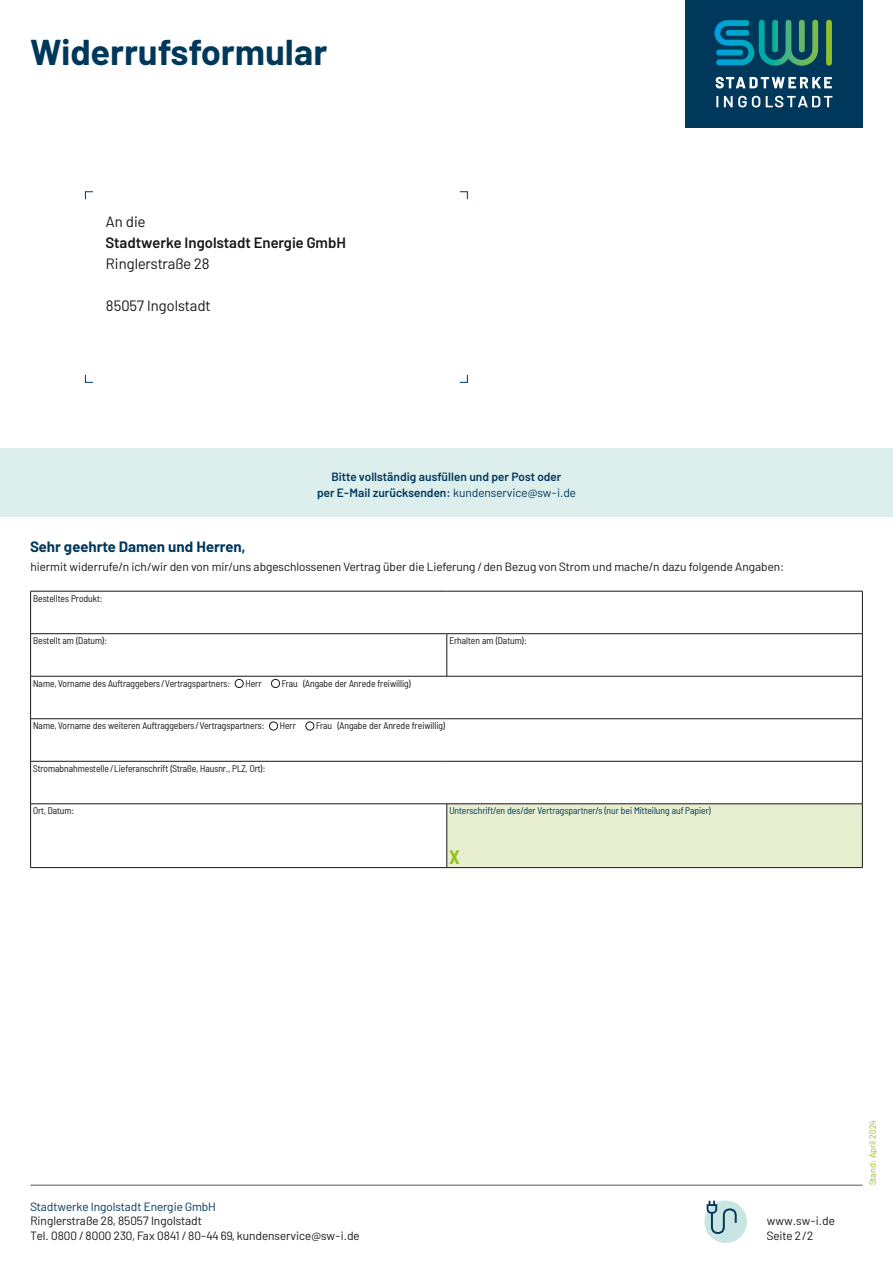
<style>
.page{position:relative;width:893px;height:1263px;background:#fff}
.page>*{position:absolute;margin:0;border:0;box-sizing:border-box;transform-origin:0 0}
.swi20-Titel_h1_Titel{font:700 36px "Barlow";color:#00385c}
.swi20-Vertrag_Unterschrift_X{font:700 semi-condensed 19.5px "Barlow";color:#94c11a}
.swi20-Text_p_Fliesstext_Abstand0{font:15px "Barlow";color:#181716}
.swi20-Text_p_Fliesstext_Abstand0-2{font:600 15px "Barlow";color:#181716}
.p_Vertragsziffer{font:700 15px "Barlow";color:#00385c}
.swi20-Text_p_Fliesstext{font:12px "Barlow";color:#181716}
.swi20-Fuss_p_Adresse{font:12px/14.2px "Barlow";color:#181716}
.swi20-Hinweis_zentriert{font:600 12px/15.8px "Barlow";color:#00385c;text-align:center}
.swi20-Fuss_p_Adresse-2{font:12px "Barlow";color:#00385c}
.swi20-Vertrag_p_Feldbeschriftung{font:semi-condensed 9.75px "Barlow";color:#181716}
.swi20-Vertrag_p_Feldbeschriftung-2{font:semi-condensed 9.75px "Barlow";color:#00385c}
.t1{font:9px "Barlow";color:#94c11a}
.s1{font-weight:400}
</style>
<div class="page">
<hr style="left:30px;top:1185px;width:833px;height:1px;background:#565655">
<div style="left:685px;top:0;width:178px;height:128px;background:#00385c"></div>
<svg style="left:714px;top:20px;width:118px;height:46px"></svg>
<svg style="left:716px;top:77px;width:116px;height:11px"></svg>
<svg style="left:716px;top:96px;width:2px;height:11px"></svg>
<svg style="left:724px;top:96px;width:36px;height:11px"></svg>
<svg style="left:766px;top:96px;width:66px;height:11px"></svg>
<div style="left:704px;top:1200px;width:43px;height:43px;background:#c8e5e2;border-radius:50%"></div>
<svg style="left:707px;top:1201px;width:30px;height:33px"></svg>
<svg style="left:31px;top:592px;width:831px;height:275px"></svg>
<div style="left:447px;top:804px;width:415px;height:63px;background:#e7efd0"></div>
<hr style="left:30px;top:591px;width:417px;height:1px;background:#181716">
<hr style="left:30px;top:591px;width:1px;height:42px;background:#181716">
<hr style="left:447px;top:591px;width:416px;height:1px;background:#181716">
<hr style="left:862px;top:591px;width:1px;height:42px;background:#181716">
<hr style="left:30px;top:633px;width:417px;height:1px;background:#181716">
<hr style="left:30px;top:634px;width:1px;height:42px;background:#181716">
<hr style="left:447px;top:633px;width:416px;height:1px;background:#181716">
<hr style="left:447px;top:634px;width:1px;height:42px;background:#181716">
<hr style="left:862px;top:634px;width:1px;height:42px;background:#181716">
<hr style="left:30px;top:676px;width:417px;height:1px;background:#181716">
<hr style="left:30px;top:676px;width:1px;height:42px;background:#181716">
<hr style="left:447px;top:676px;width:416px;height:1px;background:#181716">
<hr style="left:862px;top:676px;width:1px;height:42px;background:#181716">
<hr style="left:30px;top:718px;width:417px;height:1px;background:#181716">
<hr style="left:30px;top:719px;width:1px;height:42px;background:#181716">
<hr style="left:447px;top:718px;width:416px;height:1px;background:#181716">
<hr style="left:862px;top:719px;width:1px;height:42px;background:#181716">
<hr style="left:30px;top:761px;width:417px;height:1px;background:#181716">
<hr style="left:30px;top:761px;width:1px;height:43px;background:#181716">
<hr style="left:447px;top:761px;width:416px;height:1px;background:#181716">
<hr style="left:862px;top:761px;width:1px;height:43px;background:#181716">
<hr style="left:30px;top:803px;width:417px;height:1px;background:#181716">
<hr style="left:30px;top:804px;width:1px;height:63px;background:#181716">
<hr style="left:30px;top:867px;width:417px;height:1px;background:#181716">
<hr style="left:447px;top:803px;width:416px;height:1px;background:#181716">
<hr style="left:447px;top:804px;width:1px;height:63px;background:#181716">
<hr style="left:862px;top:804px;width:1px;height:63px;background:#181716">
<hr style="left:447px;top:867px;width:416px;height:1px;background:#181716">
<div style="left:235px;top:679px;width:8px;height:8px;background:#fff;border-radius:50%"></div>
<div style="left:235px;top:679px;width:8px;height:9px;border:1px solid #181716;border-radius:50%"></div>
<div style="left:271px;top:679px;width:9px;height:8px;background:#fff;border-radius:50%"></div>
<div style="left:271px;top:679px;width:9px;height:9px;border:1px solid #181716;border-radius:50%"></div>
<div style="left:269px;top:722px;width:9px;height:8px;background:#fff;border-radius:50%"></div>
<div style="left:269px;top:722px;width:9px;height:8px;border:1px solid #181716;border-radius:50%"></div>
<div style="left:306px;top:722px;width:8px;height:8px;background:#fff;border-radius:50%"></div>
<div style="left:306px;top:722px;width:8px;height:8px;border:1px solid #181716;border-radius:50%"></div>
<div style="left:0;top:449px;width:893px;height:68px;background:#ddefed"></div>
<h1 class="swi20-Titel_h1_Titel" style="left:30px;top:26px;width:298px">Widerrufsformular</h1>
<p class="swi20-Text_p_Fliesstext_Abstand0" style="left:106px;top:211px;width:41px">An die</p>
<p class="swi20-Text_p_Fliesstext_Abstand0-2" style="left:106px;top:232px;width:242px">Stadtwerke Ingolstadt Energie GmbH</p>
<p class="swi20-Text_p_Fliesstext_Abstand0" style="left:106px;top:253px;width:105px">Ringlerstraße 28</p>
<p class="swi20-Text_p_Fliesstext_Abstand0" style="left:106px;top:295px;width:106px">85057 Ingolstadt</p>
<p class="swi20-Hinweis_zentriert" style="left:317px;top:468px;width:260px">Bitte vollständig ausfüllen und per Post oder<br>per E-Mail zurücksenden: <span class="s1">kundenservice@sw-i.de</span></p>
<p class="p_Vertragsziffer" style="left:30px;top:535px;width:216px">Sehr geehrte Damen und Herren,</p>
<p class="swi20-Text_p_Fliesstext" style="left:30px;top:558px;width:755px">hiermit widerrufe/n ich/wir den von mir/uns abgeschlossenen Vertrag über die Lieferung / den Bezug von Strom und mache/n dazu folgende Angaben:</p>
<p class="swi20-Vertrag_p_Feldbeschriftung" style="left:33px;top:591px;width:71px">Bestelltes Produkt:</p>
<p class="swi20-Vertrag_p_Feldbeschriftung" style="left:33px;top:634px;width:76px">Bestellt am (Datum):</p>
<p class="swi20-Vertrag_p_Feldbeschriftung" style="left:449px;top:634px;width:79px">Erhalten am (Datum):</p>
<p class="swi20-Vertrag_p_Feldbeschriftung" style="left:33px;top:676px;width:198px">Name, Vorname des Auftraggebers/Vertragspartners:</p>
<p class="swi20-Vertrag_p_Feldbeschriftung" style="left:245px;top:676px;width:18px">Herr</p>
<p class="swi20-Vertrag_p_Feldbeschriftung" style="left:282px;top:676px;width:131px">Frau (Angabe der Anrede freiwillig)</p>
<p class="swi20-Vertrag_p_Feldbeschriftung" style="left:33px;top:719px;width:233px">Name, Vorname des weiteren Auftraggebers/Vertragspartners:</p>
<p class="swi20-Vertrag_p_Feldbeschriftung" style="left:280px;top:719px;width:18px">Herr</p>
<p class="swi20-Vertrag_p_Feldbeschriftung" style="left:316px;top:719px;width:131px">Frau (Angabe der Anrede freiwillig)</p>
<p class="swi20-Vertrag_p_Feldbeschriftung" style="left:33px;top:761px;width:234px">Stromabnahmestelle/Lieferanschrift (Straße, Hausnr., PLZ, Ort):</p>
<p class="swi20-Vertrag_p_Feldbeschriftung" style="left:33px;top:804px;width:43px">Ort, Datum:</p>
<p class="swi20-Vertrag_p_Feldbeschriftung-2" style="left:449px;top:804px;width:263px">Unterschrift/en des/der Vertragspartner/s (nur bei Mitteilung auf Papier)</p>
<p class="swi20-Vertrag_Unterschrift_X" style="left:449px;top:843px;width:12px">X</p>
<p class="swi20-Fuss_p_Adresse-2" style="left:30px;top:1198px;width:187px">Stadtwerke Ingolstadt Energie GmbH</p>
<p class="swi20-Fuss_p_Adresse" style="left:30px;top:1213px;width:173px">Ringlerstraße 28, 85057 Ingolstadt</p>
<p class="swi20-Fuss_p_Adresse" style="left:30px;top:1227px;width:331px">Tel. 0800 / 8000 230, Fax 0841 / 80-44 69, kundenservice@sw-i.de</p>
<p class="swi20-Fuss_p_Adresse" style="left:767px;top:1213px;width:69px">www.sw-i.de<br>Seite 2/2</p>
<p class="t1" style="left:866px;top:1185px;width:67px;rotate:-90deg">Stand: April 2024</p>
</div>
